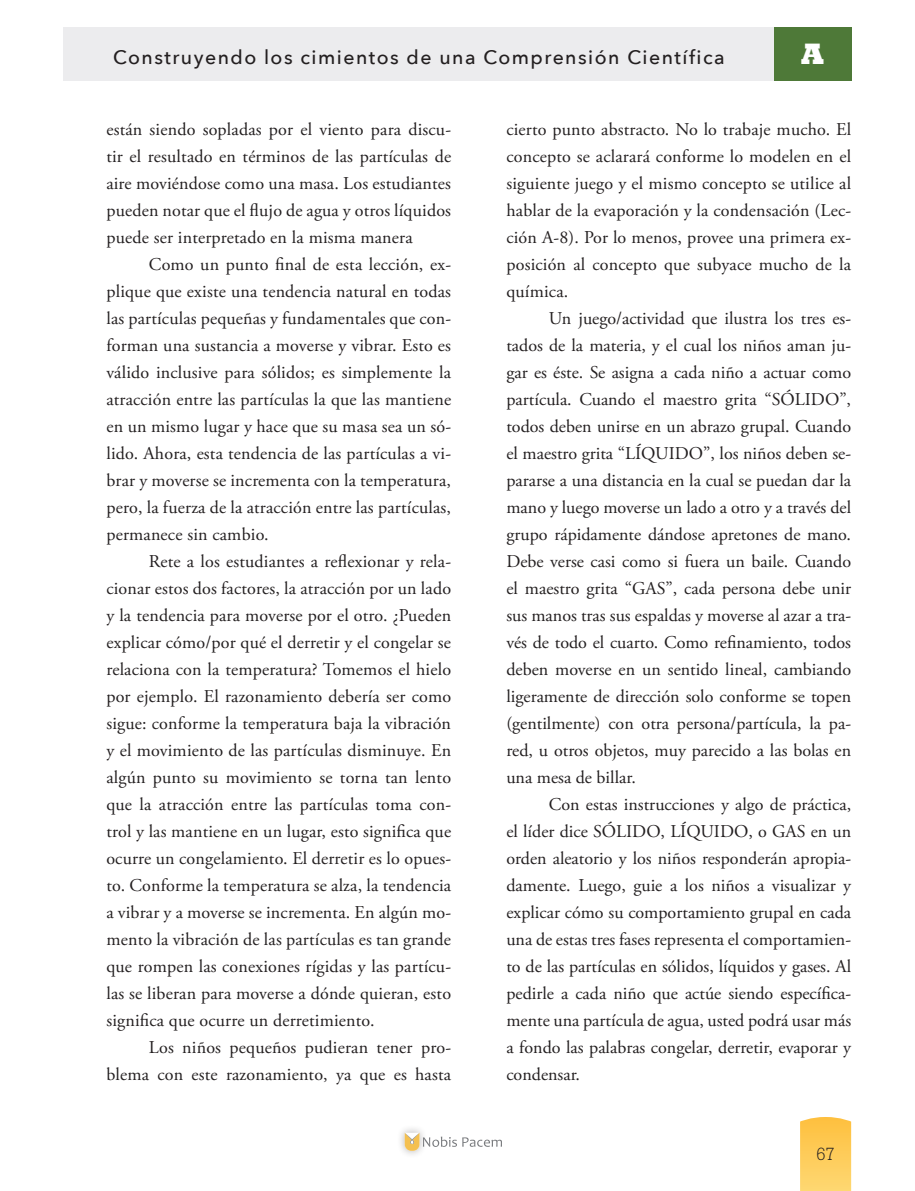
<style>
.page{position:relative;width:915px;height:1191px;background:#fff}
.page>*{position:absolute;margin:0;border:0;box-sizing:border-box;transform-origin:0 0}
.t1{font:800 30px "Rockwell Std";color:#fff}
.t2{font:500 19.5px "Avenir Next";letter-spacing:.075em;color:#231f20}
._02_Cuerpo_de_texto{font:18px/27px "Adobe Garamond Pro";letter-spacing:.01em;color:#231f20;text-align:justify}
.t3{font:300 18px "Rockwell Std";color:#231f20}
</style>
<div class="page">
<svg style="left:800px;top:1117px;width:50px;height:74px"></svg>
<div style="left:64px;top:27px;width:709px;height:54px;background:#ececee"></div>
<div style="left:396px;top:1124px;width:31px;height:34px;background:#231f20;opacity:.33"></div>
<svg style="left:404px;top:1132px;width:98px;height:18px"></svg>
<div style="left:773px;top:27px;width:77px;height:54px;background:#4e7938"></div>
<p class="t2" style="left:113px;top:40px;width:613px">Construyendo los cimientos de una Comprensión Científica</p>
<h1 class="t1" style="left:800px;top:35px;width:24px">A</h1>
<p class="_02_Cuerpo_de_texto" style="left:106px;top:116px;width:346px">están siendo sopladas por el viento para discu&shy;tir el resultado en términos de las partículas de aire moviéndose como una masa. Los estudiantes pueden notar que el flujo de agua y otros líquidos puede ser interpretado en la misma manera</p>
<p class="_02_Cuerpo_de_texto" style="left:106px;top:251px;width:346px;text-indent:43px">Como un punto final de esta lección, ex&shy;plique que existe una tendencia natural en todas las partículas pequeñas y fundamentales que con&shy;forman una sustancia a moverse y vibrar. Esto es válido inclusive para sólidos; es simplemente la atracción entre las partículas la que las mantiene en un mismo lugar y hace que su masa sea un só&shy;lido. Ahora, esta tendencia de las partículas a vi&shy;brar y moverse se incrementa con la temperatura, pero, la fuerza de la atracción entre las partículas, permanece sin cambio.</p>
<p class="_02_Cuerpo_de_texto" style="left:106px;top:548px;width:346px;text-indent:43px">Rete a los estudiantes a reflexionar y rela&shy;cionar estos dos factores, la atracción por un lado y la tendencia para moverse por el otro. ¿Pueden explicar cómo/por qué el derretir y el congelar se relaciona con la temperatura? Tomemos el hielo por ejemplo. El razonamiento debería ser como sigue: conforme la temperatura baja la vibración y el movimiento de las partículas disminuye. En algún punto su movimiento se torna tan lento que la atracción entre las partículas toma con&shy;trol y las mantiene en un lugar, esto significa que ocurre un congelamiento. El derretir es lo opues&shy;to. Conforme la temperatura se alza, la tendencia a vibrar y a moverse se incrementa. En algún mo&shy;mento la vibración de las partículas es tan grande que rompen las conexiones rígidas y las partícu&shy;las se liberan para moverse a dónde quieran, esto significa que ocurre un derretimiento.</p>
<p class="_02_Cuerpo_de_texto" style="left:106px;top:1034px;width:346px;text-align:right">Los niños pequeños pudieran tener pro&shy;blema con este razonamiento, ya que es hasta</p>
<p class="_02_Cuerpo_de_texto" style="left:506px;top:116px;width:346px">cierto punto abstracto. No lo trabaje mucho. El concepto se aclarará conforme lo modelen en el siguiente juego y el mismo concepto se utilice al hablar de la evaporación y la condensación (Lec&shy;ción A-8). Por lo menos, provee una primera ex&shy;posición al concepto que subyace mucho de la química.</p>
<p class="_02_Cuerpo_de_texto" style="left:506px;top:305px;width:346px;text-indent:43px">Un juego/actividad que ilustra los tres es&shy;tados de la materia, y el cual los niños aman ju&shy;gar es éste. Se asigna a cada niño a actuar como partícula. Cuando el maestro grita “SÓLIDO”, todos deben unirse en un abrazo grupal. Cuando el maestro grita “LÍQUIDO”, los niños deben se&shy;pararse a una distancia en la cual se puedan dar la mano y luego moverse un lado a otro y a través del grupo rápidamente dándose apretones de mano.<br>Debe verse casi como si fuera un baile. Cuando el maestro grita “GAS”, cada persona debe unir sus manos tras sus espaldas y moverse al azar a tra&shy;vés de todo el cuarto. Como refinamiento, todos deben moverse en un sentido lineal, cambiando ligeramente de dirección solo conforme se topen (gentilmente) con otra persona/partícula, la pa&shy;red, u otros objetos, muy parecido a las bolas en una mesa de billar.</p>
<p class="_02_Cuerpo_de_texto" style="left:506px;top:791px;width:346px;text-indent:43px">Con estas instrucciones y algo de práctica, el líder dice SÓLIDO, LÍQUIDO, o GAS en un orden aleatorio y los niños responderán apropia&shy;damente. Luego, guie a los niños a visualizar y explicar cómo su comportamiento grupal en cada una de estas tres fases representa el comportamien&shy;to de las partículas en sólidos, líquidos y gases. Al pedirle a cada niño que actúe siendo específica&shy;mente una partícula de agua, usted podrá usar más a fondo las palabras congelar, derretir, evaporar y condensar.</p>
<p class="t3" style="left:815px;top:1143px;width:21px">67</p>
</div>
